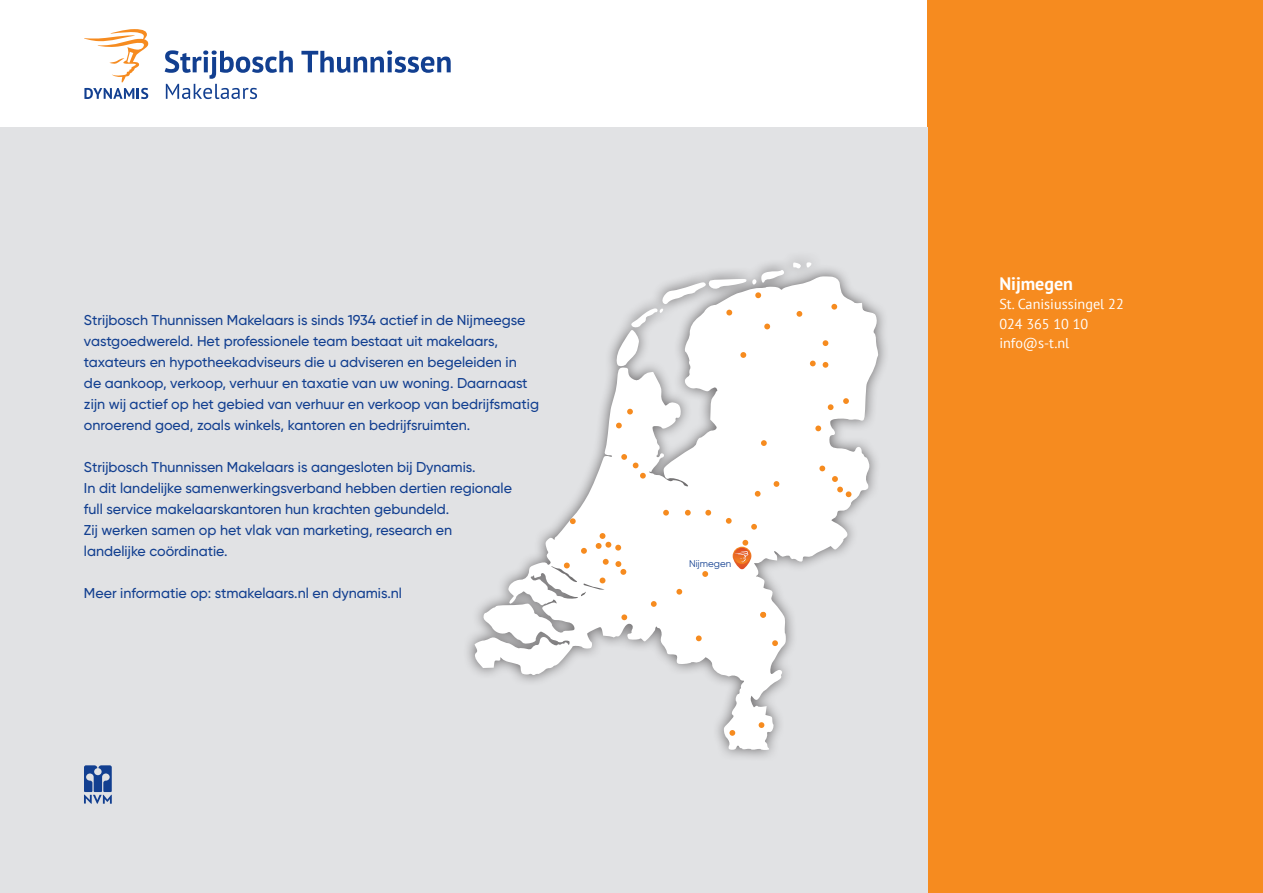
<style>
.page{position:relative;width:1263px;height:893px;background:#fff}
.page>*{position:absolute;margin:0;border:0;box-sizing:border-box;transform-origin:0 0}
.t1{font:700 18px "PT Sans";color:#fff}
.No_Spacing{font:500 14.25px/21px "Gilroy";color:#123f90}
.t2{font:14.25px "PT Sans";color:#fff}
.t3{font:9.75px "Gilroy";color:#123f90}
</style>
<div class="page">
<div style="left:927px;top:0;width:336px;height:893px;background:#f68b1f"></div>
<div style="left:0;top:128px;width:927px;height:765px;background:#e1e2e4"></div>
<svg style="left:84px;top:29px;width:65px;height:70px"></svg>
<svg style="left:301px;top:50px;width:150px;height:23px"></svg>
<svg style="left:165px;top:50px;width:128px;height:49px"></svg>
<svg style="left:84px;top:765px;width:28px;height:39px"></svg>
<svg style="left:474px;top:262px;width:404px;height:488px"></svg>
<svg style="left:729px;top:730px;width:6px;height:6px"></svg>
<svg style="left:633px;top:463px;width:13px;height:16px"></svg>
<svg style="left:627px;top:409px;width:6px;height:5px"></svg>
<svg style="left:616px;top:423px;width:6px;height:5px"></svg>
<svg style="left:621px;top:454px;width:6px;height:6px"></svg>
<svg style="left:815px;top:425px;width:6px;height:6px"></svg>
<svg style="left:823px;top:362px;width:5px;height:6px"></svg>
<svg style="left:823px;top:340px;width:5px;height:6px"></svg>
<svg style="left:810px;top:361px;width:6px;height:5px"></svg>
<svg style="left:843px;top:398px;width:6px;height:6px"></svg>
<svg style="left:828px;top:404px;width:5px;height:6px"></svg>
<svg style="left:819px;top:466px;width:6px;height:5px"></svg>
<svg style="left:676px;top:589px;width:6px;height:6px"></svg>
<svg style="left:696px;top:635px;width:6px;height:6px"></svg>
<svg style="left:651px;top:601px;width:6px;height:6px"></svg>
<svg style="left:755px;top:491px;width:5px;height:6px"></svg>
<svg style="left:685px;top:510px;width:6px;height:6px"></svg>
<svg style="left:705px;top:510px;width:6px;height:6px"></svg>
<svg style="left:761px;top:440px;width:6px;height:6px"></svg>
<svg style="left:831px;top:304px;width:6px;height:6px"></svg>
<svg style="left:774px;top:481px;width:5px;height:6px"></svg>
<svg style="left:663px;top:510px;width:6px;height:6px"></svg>
<svg style="left:759px;top:722px;width:5px;height:6px"></svg>
<svg style="left:760px;top:612px;width:6px;height:6px"></svg>
<svg style="left:621px;top:614px;width:6px;height:6px"></svg>
<svg style="left:772px;top:640px;width:6px;height:6px"></svg>
<svg style="left:581px;top:548px;width:6px;height:6px"></svg>
<svg style="left:615px;top:561px;width:11px;height:14px"></svg>
<svg style="left:600px;top:578px;width:5px;height:5px"></svg>
<svg style="left:564px;top:563px;width:6px;height:5px"></svg>
<svg style="left:596px;top:533px;width:25px;height:18px"></svg>
<svg style="left:570px;top:518px;width:6px;height:6px"></svg>
<svg style="left:751px;top:524px;width:6px;height:6px"></svg>
<svg style="left:733px;top:540px;width:18px;height:29px"></svg>
<svg style="left:726px;top:518px;width:6px;height:6px"></svg>
<svg style="left:702px;top:571px;width:6px;height:6px"></svg>
<svg style="left:726px;top:310px;width:6px;height:5px"></svg>
<svg style="left:764px;top:324px;width:6px;height:5px"></svg>
<svg style="left:755px;top:292px;width:6px;height:6px"></svg>
<svg style="left:740px;top:352px;width:6px;height:6px"></svg>
<svg style="left:796px;top:311px;width:6px;height:6px"></svg>
<svg style="left:603px;top:559px;width:6px;height:6px"></svg>
<svg style="left:832px;top:476px;width:19px;height:21px"></svg>
<p class="No_Spacing" style="left:84px;top:310px;width:457px">Strijbosch Thunnissen Makelaars is sinds 1934 actief in de Nijmeegse vastgoedwereld. Het professionele team bestaat uit makelaars, taxateurs en hypotheekadviseurs die u adviseren en begeleiden in<br>de aankoop, verkoop, verhuur en taxatie van uw woning. Daarnaast zijn wij actief op het gebied van verhuur en verkoop van bedrijfsmatig onroerend goed, zoals winkels, kantoren en bedrijfsruimten.</p>
<p class="No_Spacing" style="left:84px;top:457px;width:429px">Strijbosch Thunnissen Makelaars is aangesloten bij Dynamis.<br>In dit landelijke samenwerkingsverband hebben dertien regionale full service makelaarskantoren hun krachten gebundeld.<br>Zij werken samen op het vlak van marketing, research en landelijke coördinatie.</p>
<p class="No_Spacing" style="left:84px;top:583px;width:320px">Meer informatie op: stmakelaars.nl en dynamis.nl</p>
<p class="t3" style="left:689px;top:557px;width:44px">Nijmegen</p>
<p class="t1" style="left:999px;top:272px;width:75px">Nijmegen</p>
<p class="t2" style="left:999px;top:295px;width:126px">St. Canisiussingel 22</p>
<p class="t2" style="left:999px;top:315px;width:91px">024 365 10 10</p>
<p class="t2" style="left:999px;top:334px;width:71px">info@s-t.nl</p>
</div>
